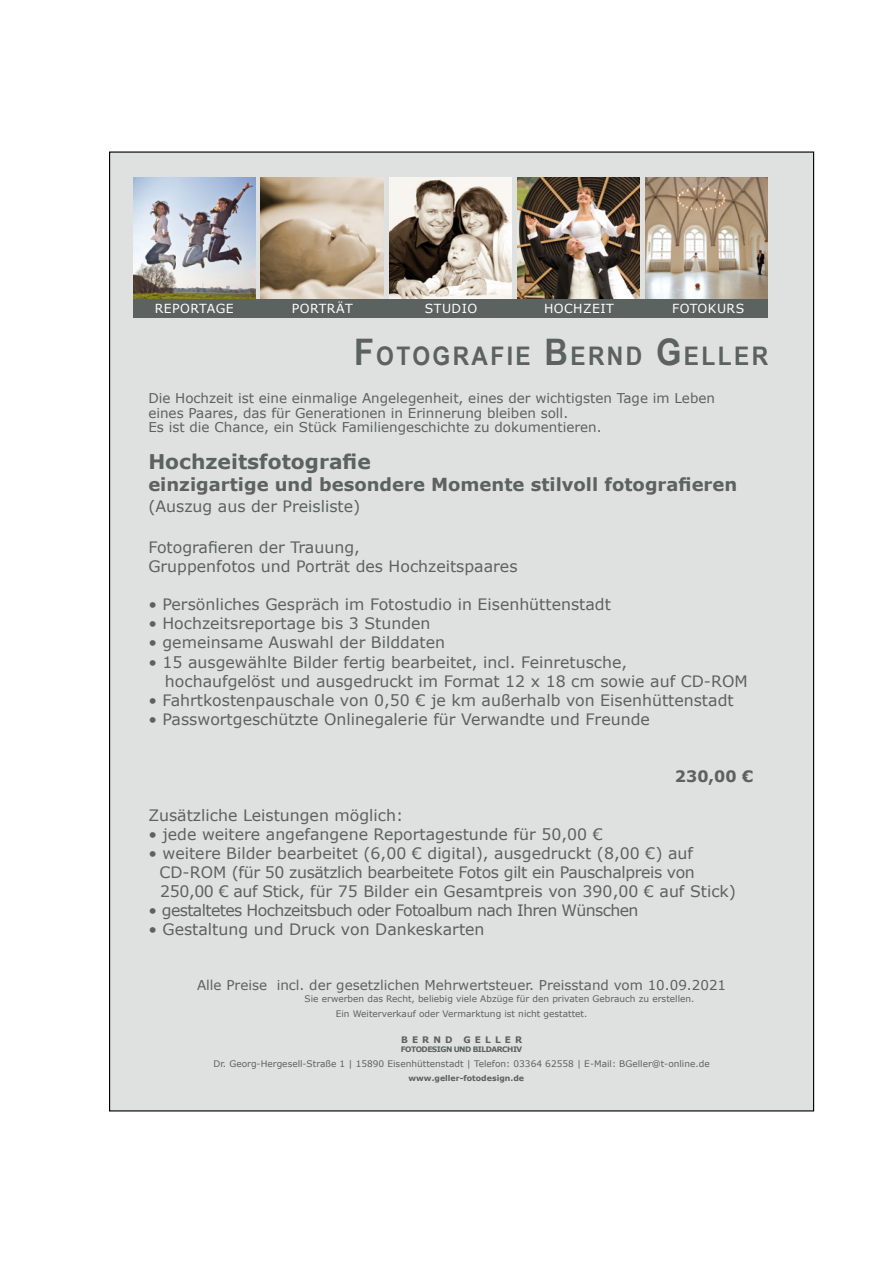
<style>
.page{position:relative;width:893px;height:1263px;background:#fff}
.page>*{position:absolute;margin:0;border:0;box-sizing:border-box;transform-origin:0 0}
.t1{font:700 25.65px "Arial Narrow";letter-spacing:.085em;color:#5c6260;scale:1.09 1}
.t2{font:700 20.25px "Verdana";color:#5c6260}
.t3{font:700 18px "Verdana";color:#5c6260}
.t4{font:15.75px/19px "Verdana";color:#5c6260}
.t5{font:15.75px "Verdana";letter-spacing:-.04em;color:#5c6260}
.t6{font:700 15.75px "Verdana";color:#5c6260}
.t7{font:13.5px/14.5px "Verdana";color:#5c6260}
.t8{font:12.45px "Verdana";letter-spacing:.035em;color:#fff}
.t9{font:9px/15px "Verdana";color:#5c6260}
.t10{font:700 9px "Verdana";letter-spacing:.455em;color:#5c6260}
.t11{font:700 7.8px "Verdana";color:#5c6260}
.t12{font:700 7.5px "Verdana";letter-spacing:-.065em;color:#5c6260}
.s1{font-size:36.6px}
</style>
<div class="page">
<div style="left:110px;top:152px;width:704px;height:959px;background:#dee1e0"></div>
<img style="left:518px;top:177px;width:122px;height:122px">
<img style="left:389px;top:177px;width:123px;height:122px">
<img style="left:261px;top:177px;width:122px;height:122px">
<img style="left:133px;top:177px;width:123px;height:122px">
<img style="left:645px;top:177px;width:122px;height:122px">
<div style="left:133px;top:299px;width:634px;height:19px;background:#5c6260"></div>
<p class="t8" style="left:155px;top:300px;width:80px">REPORTAGE</p>
<p class="t8" style="left:292px;top:300px;width:62px">PORTRÄT</p>
<p class="t8" style="left:425px;top:300px;width:54px">STUDIO</p>
<p class="t8" style="left:544px;top:300px;width:71px">HOCHZEIT</p>
<p class="t8" style="left:672px;top:299px;width:74px">FOTOKURS</p>
<h1 class="t1" style="left:354px;top:336px;width:382px"><span class="s1">F</span>OTOGRAFIE <span class="s1">B</span>ERND <span class="s1">G</span>ELLER</h1>
<p class="t7" style="left:148px;top:391px;width:568px">Die Hochzeit ist eine einmalige Angelegenheit, eines der wichtigsten Tage im Leben eines Paares, das für Generationen in Erinnerung bleiben soll.<br>Es ist die Chance, ein Stück Familiengeschichte zu dokumentieren.</p>
<p class="t2" style="left:148px;top:448px;width:224px">Hochzeitsfotografie</p>
<p class="t3" style="left:148px;top:472px;width:590px">einzigartige und besondere Momente stilvoll fotografieren</p>
<p class="t4" style="left:148px;top:497px;width:213px">(Auszug aus der Preisliste)</p>
<p class="t4" style="left:148px;top:537px;width:371px">Fotografieren der Trauung,<br>Gruppenfotos und Porträt des Hochzeitspaares</p>
<p class="t4" style="left:148px;top:595px;width:464px">• Persönliches Gespräch im Fotostudio in Eisenhüttenstadt</p>
<p class="t4" style="left:148px;top:614px;width:284px">• Hochzeitsreportage bis 3 Stunden</p>
<p class="t4" style="left:148px;top:633px;width:298px">• gemeinsame Auswahl der Bilddaten</p>
<p class="t4" style="left:165px;top:652px;width:584px;text-indent:-17px">• 15 ausgewählte Bilder fertig bearbeitet, incl. Feinretusche,<br>hochaufgelöst und ausgedruckt im Format 12 x 18 cm sowie auf CD-ROM</p>
<p class="t4" style="left:148px;top:690px;width:587px">• Fahrtkostenpauschale von 0,50 € je km außerhalb von Eisenhüttenstadt</p>
<p class="t4" style="left:148px;top:709px;width:503px">• Passwortgeschützte Onlinegalerie für Verwandte und Freunde</p>
<p class="t6" style="left:675px;top:765px;width:80px">230,00 €</p>
<p class="t4" style="left:148px;top:805px;width:256px">Zusätzliche Leistungen möglich:</p>
<p class="t4" style="left:148px;top:824px;width:456px">• jede weitere angefangene Reportagestunde für 50,00 €</p>
<p class="t4" style="left:159px;top:843px;width:578px;text-indent:-11px">• weitere Bilder bearbeitet (6,00 € digital), ausgedruckt (8,00 €) auf<br>CD-ROM (für 50 zusätzlich bearbeitete Fotos gilt ein Pauschalpreis von<br>250,00 € auf Stick, für 75 Bilder ein Gesamtpreis von 390,00 € auf Stick)</p>
<p class="t5" style="left:148px;top:899px;width:492px">• gestaltetes Hochzeitsbuch oder Fotoalbum nach Ihren Wünschen</p>
<p class="t4" style="left:148px;top:920px;width:338px">• Gestaltung und Druck von Dankeskarten</p>
<p class="t7" style="left:197px;top:977px;width:531px">Alle Preise incl. der gesetzlichen Mehrwertsteuer. Preisstand vom 10.09.2021</p>
<p class="t9" style="left:336px;top:991px;width:360px;text-indent:-31px">Sie erwerben das Recht, beliebig viele Abzüge für den privaten Gebrauch zu erstellen.<br>Ein Weiterverkauf oder Vermarktung ist nicht gestattet.</p>
<p class="t10" style="left:401px;top:1034px;width:123px">BERND GELLER</p>
<p class="t12" style="left:401px;top:1044px;width:123px">FOTODESIGN UND BILDARCHIV</p>
<p class="t9" style="left:213px;top:1056px;width:498px">Dr. Georg-Hergesell-Straße 1 | 15890 Eisenhüttenstadt | Telefon: 03364 62558 | E-Mail: BGeller@t-online.de</p>
<p class="t11" style="left:409px;top:1072px;width:117px">www.geller-fotodesign.de</p>
</div>
